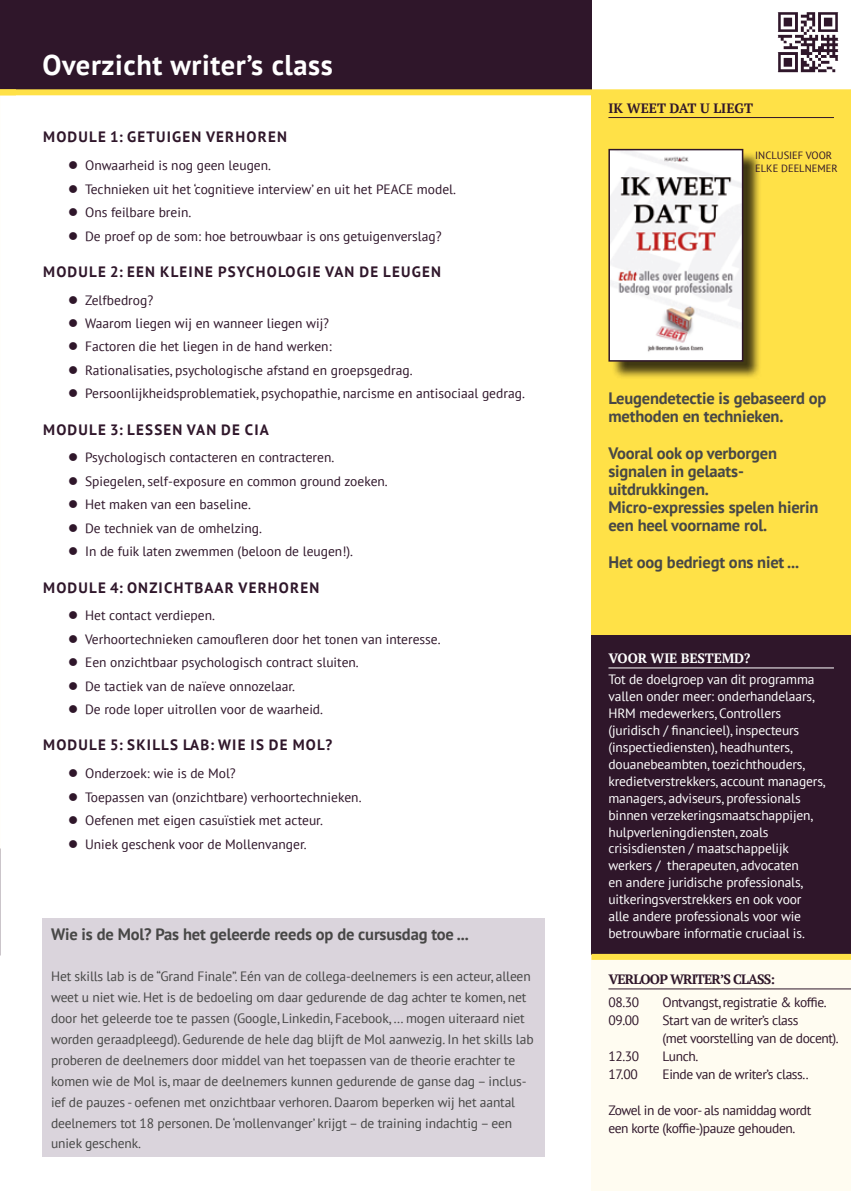
<style>
.page{position:relative;width:851px;height:1191px;background:#fff}
.page>*{position:absolute;margin:0;border:0;box-sizing:border-box;transform-origin:0 0}
.t1{font:700 28.5px "PT Sans";letter-spacing:.02em;color:#fff}
.t2{font:700 16.5px/18px "PT Sans";letter-spacing:-.01em;color:#474746}
.t3{font:700 15px "PT Sans";letter-spacing:.08em;color:#2f162a}
.t4{font:13.5px/23.4px "PT Sans";color:#2f162a}
.t5{font:13.5px/20.9px "PT Sans";letter-spacing:-.01em;color:#474746}
.t6{font:13.5px/17px "PT Sans";letter-spacing:-.01em;color:#fff}
.t7{font:13.5px/18px "PT Sans";letter-spacing:-.03em;color:#2f162a}
.t8{font:700 13.5px "PT Serif";letter-spacing:-.06em;color:#2f162a}
.t9{font:700 13.5px "PT Serif";color:#2f162a}
.t10{font:700 13.5px "PT Serif";letter-spacing:-.01em;color:#fff}
.t11{font:10.5px/13.5px "PT Sans";color:#2f162a}
</style>
<div class="page">
<div style="left:591px;top:196px;width:259px;height:995px;background:#fffcf1"></div>
<div style="left:0;top:0;width:591px;height:92px;background:#2f162a"></div>
<hr style="left:608px;top:988px;width:242px;height:1px;background:#2f162a">
<div style="left:591px;top:94px;width:259px;height:601px;background:#ffe147"></div>
<hr style="left:608px;top:117px;width:225px;height:1px;background:#2f162a">
<div style="left:0;top:89px;width:850px;height:6px;background:#ffe147"></div>
<img style="left:777px;top:12px;width:62px;height:61px">
<div style="left:610px;top:151px;width:151px;height:229px;background:#000;opacity:.75"></div>
<img style="left:611px;top:152px;width:129px;height:207px">
<div style="left:608px;top:149px;width:135px;height:213px;border:2px solid #2f162a"></div>
<div style="left:591px;top:636px;width:259px;height:319px;background:#2f162a"></div>
<hr style="left:608px;top:667px;width:225px;height:1px;background:#fff">
<div style="left:591px;top:954px;width:259px;height:6px;background:#ffe147"></div>
<div style="left:43px;top:918px;width:501px;height:238px;background:#dad4dc"></div>
<h1 class="t1" style="left:43px;top:46px;width:292px">Overzicht writer’s class</h1>
<p class="t3" style="left:43px;top:127px;width:245px">MODULE 1: GETUIGEN VERHOREN</p>
<p class="t4" style="left:85px;top:153px;width:372px">Onwaarheid is nog geen leugen.<br>Technieken uit het ‘cognitieve interview’ en uit het PEACE model.<br>Ons feilbare brein.<br>De proef op de som: hoe betrouwbaar is ons getuigenverslag?</p>
<p class="t3" style="left:43px;top:261px;width:399px">MODULE 2: EEN KLEINE PSYCHOLOGIE VAN DE LEUGEN</p>
<p class="t4" style="left:85px;top:288px;width:441px">Zelfbedrog?<br>Waarom liegen wij en wanneer liegen wij?<br>Factoren die het liegen in de hand werken:<br>Rationalisaties, psychologische afstand en groepsgedrag.<br>Persoonlijkheidsproblematiek, psychopathie, narcisme en antisociaal gedrag.</p>
<p class="t3" style="left:43px;top:419px;width:227px">MODULE 3: LESSEN VAN DE CIA</p>
<p class="t4" style="left:85px;top:445px;width:304px">Psychologisch contacteren en contracteren.<br>Spiegelen, self-exposure en common ground zoeken.<br>Het maken van een baseline.<br>De techniek van de omhelzing.<br>In de fuik laten zwemmen (beloon de leugen!).</p>
<p class="t3" style="left:43px;top:577px;width:277px">MODULE 4: ONZICHTBAAR VERHOREN</p>
<p class="t4" style="left:85px;top:603px;width:357px">Het contact verdiepen.<br>Verhoortechnieken camoufleren door het tonen van interesse.<br>Een onzichtbaar psychologisch contract sluiten.<br>De tactiek van de naïeve onnozelaar.<br>De rode loper uitrollen voor de waarheid.</p>
<p class="t3" style="left:43px;top:735px;width:290px">MODULE 5: SKILLS LAB: WIE IS DE MOL?</p>
<p class="t4" style="left:85px;top:761px;width:278px">Onderzoek: wie is de Mol?<br>Toepassen van (onzichtbare) verhoortechnieken.<br>Oefenen met eigen casuïstiek met acteur.<br>Uniek geschenk voor de Mollenvanger.</p>
<p class="t9" style="left:608px;top:99px;width:146px">IK WEET DAT U LIEGT</p>
<p class="t11" style="left:755px;top:148px;width:84px">INCLUSIEF VOOR<br>ELKE DEELNEMER</p>
<p class="t2" style="left:608px;top:389px;width:219px">Leugendetectie is gebaseerd op methoden en technieken.</p>
<p class="t2" style="left:608px;top:444px;width:211px">Vooral ook op verborgen signalen in gelaats&shy;uitdrukkingen.<br>Micro-expressies spelen hierin een heel voorname rol.</p>
<p class="t2" style="left:608px;top:553px;width:192px">Het oog bedriegt ons niet ...</p>
<p class="t10" style="left:608px;top:649px;width:143px">VOOR WIE BESTEMD?</p>
<p class="t6" style="left:608px;top:671px;width:218px">Tot de doelgroep van dit programma vallen onder meer: onderhandelaars, HRM medewerkers, Controllers (juridisch / financieel), inspecteurs (inspectiediensten), headhunters, douanebeambten, toezichthouders, kredietverstrekkers, account managers, managers, adviseurs, professionals binnen verzekeringsmaatschappijen, hulpverleningdiensten, zoals crisisdiensten / maatschappelijk werkers / therapeuten, advocaten<br>en andere juridische professionals, uitkeringsverstrekkers en ook voor alle andere professionals voor wie</p>
<p class="t2" style="left:51px;top:924px;width:419px">Wie is de Mol? Pas het geleerde reeds op de cursusdag toe ...</p>
<p class="t6" style="left:608px;top:924px;width:198px">betrouwbare informatie cruciaal is.</p>
<p class="t5" style="left:51px;top:966px;width:484px">Het skills lab is de “Grand Finale”. Eén van de collega-deelnemers is een acteur, alleen weet u niet wie. Het is de bedoeling om daar gedurende de dag achter te komen, net door het geleerde toe te passen (Google, Linkedin, Facebook, … mogen uiteraard niet worden geraadpleegd). Gedurende de hele dag blijft de Mol aanwezig. In het skills lab proberen de deelnemers door middel van het toepassen van de theorie erachter te komen wie de Mol is, maar de deelnemers kunnen gedurende de ganse dag – inclus&shy;ief de pauzes - oefenen met onzichtbaar verhoren. Daarom beperken wij het aantal deelnemers tot 18 personen. De ‘mollenvanger’ krijgt – de training indachtig – een uniek geschenk.</p>
<p class="t8" style="left:608px;top:970px;width:168px">VERLOOP WRITER’S CLASS:</p>
<p class="t4" style="left:608px;top:989px;width:32px">08.30</p>
<p class="t7" style="left:662px;top:992px;width:166px">Ontvangst, registratie &amp; koffie.</p>
<p class="t4" style="left:608px;top:1007px;width:32px">09.00</p>
<p class="t7" style="left:662px;top:1010px;width:178px">Start van de writer’s class<br>(met voorstelling van de docent).</p>
<p class="t4" style="left:608px;top:1043px;width:32px">12.30</p>
<p class="t4" style="left:662px;top:1043px;width:37px">Lunch.</p>
<p class="t4" style="left:608px;top:1061px;width:31px">17.00</p>
<p class="t7" style="left:662px;top:1064px;width:148px">Einde van de writer’s class..</p>
<p class="t7" style="left:608px;top:1100px;width:204px">Zowel in de voor- als namiddag wordt een korte (koffie-)pauze gehouden.</p>
</div>
